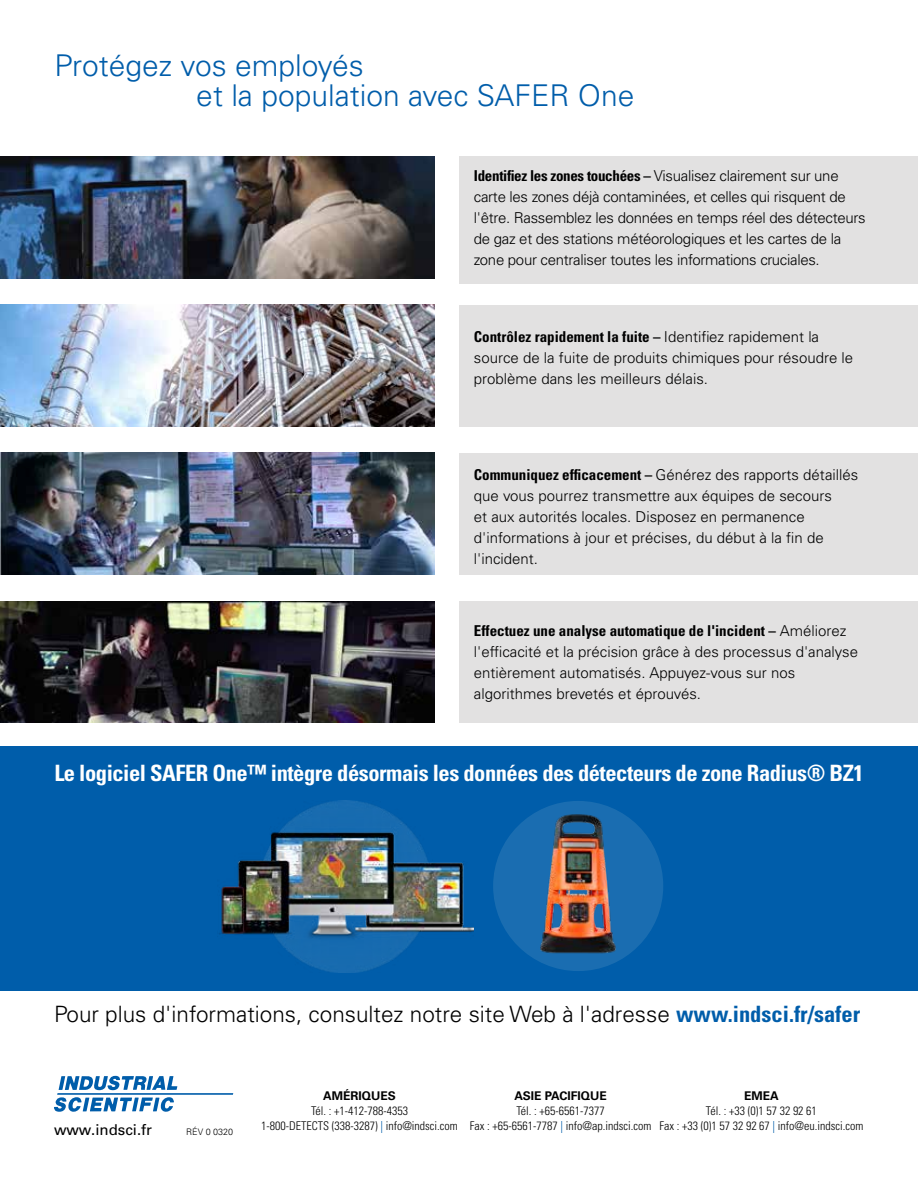
<style>
.page{position:relative;width:918px;height:1188px;background:#fff}
.page>*{position:absolute;margin:0;border:0;box-sizing:border-box;transform-origin:0 0}
.t1{font:300 30px/30px "Univers LT Std";color:#005daa}
.t2{font:700 condensed 22.5px "Univers LT Std";letter-spacing:-.02em;color:#fff}
.t3{font:300 22.5px "Univers LT Std";color:#000}
.t4{font:300 15px/21px "Univers LT Std";color:#000}
.t5{font:300 15px/21px "Univers LT Std";letter-spacing:-.02em;color:#000}
.t6{font:15px "Univers LT Std";color:#000}
.t7{font:300 condensed 12px/15px "Univers LT Std";color:#000;text-align:center}
.t8{font:700 12px "Univers LT Std";color:#000}
.t9{font:300 9px "Univers LT Std";color:#000}
.s1{font-weight:700;font-stretch:condensed}
.s2{font-weight:700;font-stretch:condensed;color:#005daa}
.s3{color:#005daa}
</style>
<div class="page">
<div style="left:0;top:746px;width:918px;height:244px;background:#005daa"></div>
<div style="left:493px;top:801px;width:170px;height:170px;background:#1a6db1;border-radius:50%"></div>
<div style="left:459px;top:157px;width:459px;height:127px;background:#e2e1e1"></div>
<div style="left:459px;top:305px;width:459px;height:121px;background:#e2e1e1"></div>
<div style="left:459px;top:453px;width:459px;height:121px;background:#e2e1e1"></div>
<div style="left:459px;top:601px;width:459px;height:122px;background:#e2e1e1"></div>
<svg style="left:59px;top:1076px;width:118px;height:14px"></svg>
<hr style="left:57px;top:1093px;width:176px;height:2px;background:#005daa">
<svg style="left:54px;top:1097px;width:120px;height:15px"></svg>
<img style="left:1px;top:157px;width:434px;height:121px">
<img style="left:0;top:305px;width:434px;height:121px">
<img style="left:0;top:453px;width:434px;height:121px">
<img style="left:1px;top:601px;width:434px;height:122px">
<img style="left:219px;top:801px;width:255px;height:172px">
<img style="left:540px;top:814px;width:76px;height:140px">
<h1 class="t1" style="left:196px;top:50px;width:440px;text-indent:-142px">Protégez vos employés<br>et la population avec SAFER One</h1>
<p class="t5" style="left:474px;top:165px;width:393px"><span class="s1">Identifiez les zones touchées –</span> Visualisez clairement sur une carte les zones déjà contaminées, et celles qui risquent de l'être. Rassemblez les données en temps réel des détecteurs de gaz et des stations météorologiques et les cartes de la zone pour centraliser toutes les informations cruciales.</p>
<p class="t4" style="left:474px;top:326px;width:381px"><span class="s1">Contrôlez rapidement la fuite –</span> Identifiez rapidement la source de la fuite de produits chimiques pour résoudre le problème dans les meilleurs délais.</p>
<p class="t4" style="left:474px;top:464px;width:386px"><span class="s1">Communiquez efficacement –</span> Générez des rapports détaillés que vous pourrez transmettre aux équipes de secours<br>et aux autorités locales. Disposez en permanence d'informations à jour et précises, du début à la fin de l'incident.</p>
<p class="t4" style="left:474px;top:620px;width:386px"><span class="s1">Effectuez une analyse automatique de l'incident –</span> Améliorez l'efficacité et la précision grâce à des processus d'analyse entièrement automatisés. Appuyez-vous sur nos algorithmes brevetés et éprouvés.</p>
<h2 class="t2" style="left:54px;top:759px;width:811px">Le logiciel SAFER One™ intègre désormais les données des détecteurs de zone Radius® BZ1</h2>
<h2 class="t3" style="left:54px;top:1001px;width:808px">Pour plus d'informations, consultez notre site Web à l'adresse <span class="s2">www.indsci.fr/safer</span></h2>
<p class="t8" style="left:323px;top:1088px;width:74px">AMÉRIQUES</p>
<p class="t7" style="left:261px;top:1103px;width:198px">Tél. : +1-412-788-4353<br>1-800-DETECTS (338-3287) <span class="s3">|</span> info@indsci.com</p>
<p class="t8" style="left:514px;top:1088px;width:94px">ASIE PACIFIQUE</p>
<p class="t7" style="left:470px;top:1103px;width:183px">Tél. : +65-6561-7377<br>Fax : +65-6561-7787 <span class="s3">|</span> info@ap.indsci.com</p>
<p class="t8" style="left:744px;top:1088px;width:36px">EMEA</p>
<p class="t7" style="left:706px;top:1103px;width:113px">Tél. : +33 (0)1 57 32 92 61</p>
<p class="t6" style="left:54px;top:1121px;width:100px">www.indsci.fr</p>
<p class="t7" style="left:659px;top:1118px;width:206px">Fax : +33 (0)1 57 32 92 67 <span class="s3">|</span> info@eu.indsci.com</p>
<p class="t9" style="left:186px;top:1126px;width:49px">RÉV 0 0320</p>
</div>
